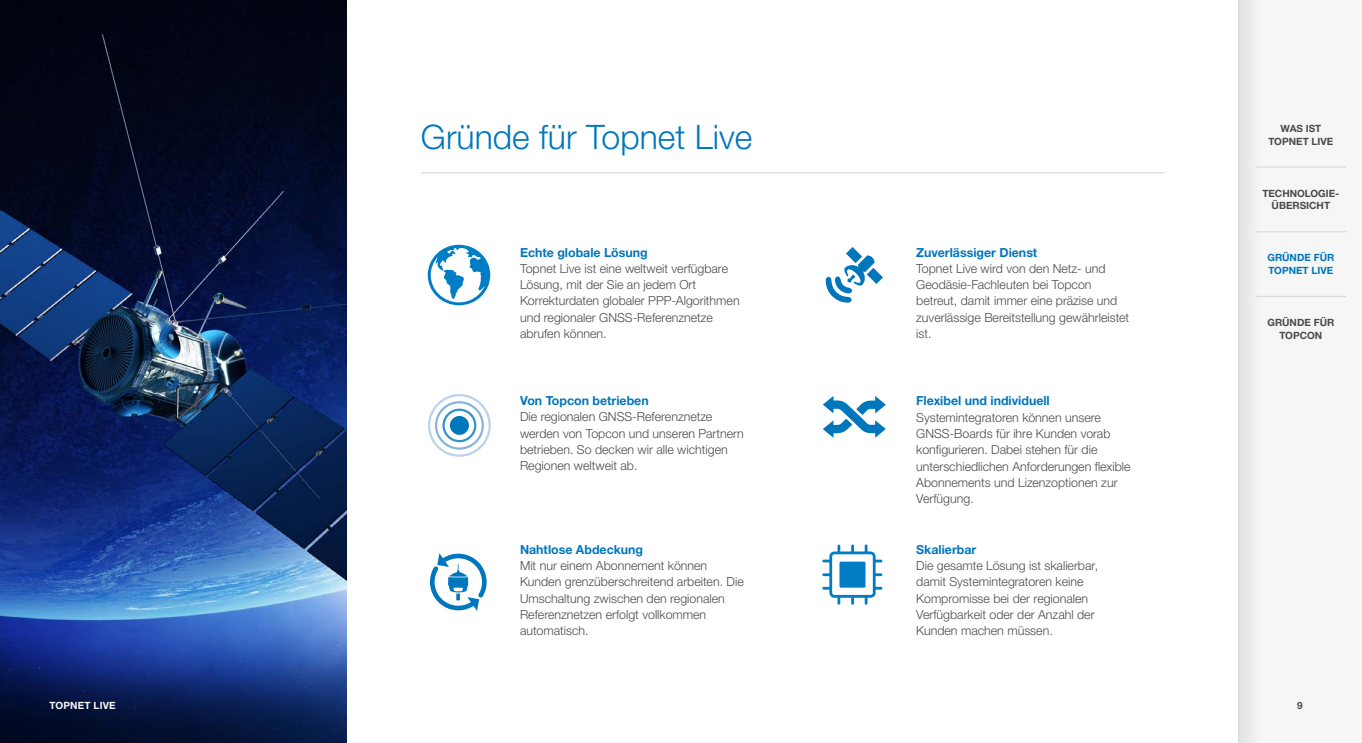
<style>
.page{position:relative;width:1362px;height:743px;background:#fff}
.page>*{position:absolute;margin:0;border:0;box-sizing:border-box;transform-origin:0 0}
.t1{font:300 33.75px "Helvetica Neue LTW1 G";color:#0076bd}
.t2{font:300 12.5px/16.2px "Helvetica Neue LTW1 G";color:#4b4b4d}
.t3{font:700 12.5px "Helvetica Neue LTW1 G";color:#0076bd}
.t4{font:700 10px/12.5px "Helvetica Neue LTW1 G";color:#4b4b4d;text-align:center}
.t5{font:700 10px/12.5px "Helvetica Neue LTW1 G";color:#0076bd}
.t6{font:700 10px "Helvetica Neue LTW1 G";letter-spacing:.015em;color:#f6f6f6}
</style>
<div class="page">
<div style="left:1238px;top:0;width:123px;height:742px;background:#f6f6f6"></div>
<img style="left:0;top:0;width:347px;height:742px">
<hr style="left:421px;top:172px;width:742px;height:1px;background:#d9dadb">
<svg style="left:822px;top:544px;width:60px;height:60px"></svg>
<svg style="left:428px;top:245px;width:62px;height:60px"></svg>
<svg style="left:430px;top:553px;width:56px;height:58px"></svg>
<svg style="left:428px;top:394px;width:63px;height:62px"></svg>
<svg style="left:825px;top:247px;width:58px;height:55px"></svg>
<svg style="left:823px;top:396px;width:62px;height:41px"></svg>
<div style="left:1238px;top:0;width:24px;height:742px;background:linear-gradient(to right,#e0e1e1,#f6f6f6)"></div>
<hr style="left:1238px;top:0;width:1px;height:742px;background:#d9dadb">
<hr style="left:1255px;top:166px;width:90px;height:2px;background:#d9dadb">
<hr style="left:1255px;top:231px;width:90px;height:1px;background:#d9dadb">
<hr style="left:1255px;top:296px;width:90px;height:1px;background:#d9dadb">
<h1 class="t1" style="left:421px;top:116px;width:333px">Gründe für Topnet Live</h1>
<p class="t3" style="left:520px;top:244px;width:129px">Echte globale Lösung</p>
<p class="t2" style="left:520px;top:260px;width:221px">Topnet Live ist eine weltweit verfügbare Lösung, mit der Sie an jedem Ort Korrekturdaten globaler PPP-Algorithmen und regionaler GNSS-Referenznetze abrufen können.</p>
<p class="t3" style="left:520px;top:393px;width:130px">Von Topcon betrieben</p>
<p class="t2" style="left:520px;top:409px;width:225px">Die regionalen GNSS-Referenznetze werden von Topcon und unseren Partnern betrieben. So decken wir alle wichtigen Regionen weltweit ab.</p>
<p class="t3" style="left:520px;top:541px;width:125px">Nahtlose Abdeckung</p>
<p class="t2" style="left:520px;top:557px;width:225px">Mit nur einem Abonnement können<br>Kunden grenzüberschreitend arbeiten. Die<br>Umschaltung zwischen den regionalen<br>Referenznetzen erfolgt vollkommen automatisch.</p>
<p class="t3" style="left:916px;top:244px;width:123px">Zuverlässiger Dienst</p>
<p class="t2" style="left:916px;top:260px;width:214px">Topnet Live wird von den Netz- und<br>Geodäsie-Fachleuten bei Topcon betreut, damit immer eine präzise und zuverlässige Bereitstellung gewährleistet ist.</p>
<p class="t3" style="left:916px;top:393px;width:135px">Flexibel und individuell</p>
<p class="t2" style="left:916px;top:409px;width:216px">Systemintegratoren können unsere GNSS-Boards für ihre Kunden vorab konfigurieren. Dabei stehen für die unterschiedlichen Anforderungen flexible Abonnements und Lizenzoptionen zur Verfügung.</p>
<p class="t3" style="left:916px;top:541px;width:62px">Skalierbar</p>
<p class="t2" style="left:916px;top:557px;width:183px">Die gesamte Lösung ist skalierbar, damit Systemintegratoren keine<br>Kompromisse bei der regionalen<br>Verfügbarkeit oder der Anzahl der<br>Kunden machen müssen.</p>
<p class="t4" style="left:1268px;top:122px;width:66px">WAS IST<br>TOPNET LIVE</p>
<p class="t4" style="left:1262px;top:187px;width:78px">TECHNOLOGIE-<br>ÜBERSICHT</p>
<p class="t5" style="left:1267px;top:251px;width:68px">GRÜNDE FÜR<br>TOPNET LIVE</p>
<p class="t4" style="left:1267px;top:316px;width:68px">GRÜNDE FÜR<br>TOPCON</p>
<p class="t6" style="left:49px;top:699px;width:68px">TOPNET LIVE</p>
<p class="t4" style="left:1297px;top:699px;width:7px">9</p>
</div>
